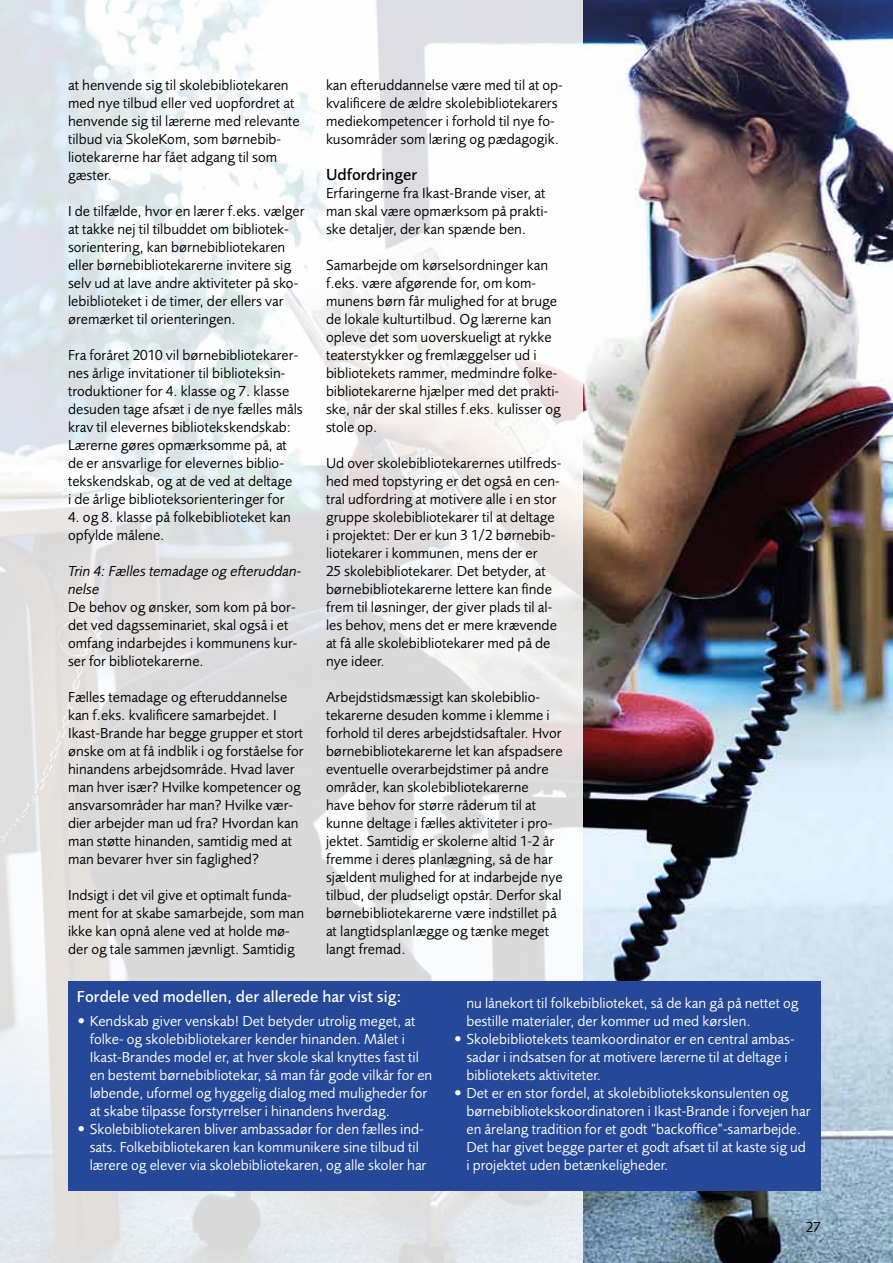
<style>
.page{position:relative;width:893px;height:1263px;background:#fff}
.page>*{position:absolute;margin:0;border:0;box-sizing:border-box;transform-origin:0 0}
.t1{font:500 16.5px "Foundry Sans";color:#fff}
.t2{font:500 16.5px "Foundry Sans";color:#000}
.t3{font:15px/18px "Foundry Sans";color:#000}
.t4{font:15px/18px "Foundry Sans";color:#fff}
.t5{font:italic 15px/18px "Foundry Sans";color:#000}
.s1{font-family:"Goudy Std";font-style:italic}
</style>
<div class="page">
<img style="left:592px;top:0;width:301px;height:1263px">
<img style="left:0;top:0;width:592px;height:1263px">
<div style="left:68px;top:981px;width:753px;height:210px;background:#264899"></div>
<p class="t3" style="left:68px;top:76px;width:233px">at henvende sig til skolebibliotekaren med nye tilbud eller ved uopfordret at henvende sig til lærerne med relevante tilbud via SkoleKom, som børnebib&shy;liotekarerne har fået adgang til som gæster.</p>
<p class="t3" style="left:68px;top:202px;width:238px">I de tilfælde, hvor en lærer f.eks. vælger at takke nej til tilbuddet om bibliotek&shy;sorientering, kan børnebibliotekaren eller børnebibliotekarerne invitere sig selv ud at lave andre aktiviteter på sko&shy;lebiblioteket i de timer, der ellers var øremærket til orienteringen.</p>
<p class="t3" style="left:68px;top:346px;width:236px">Fra foråret 2010 vil børnebibliotekarer&shy;nes årlige invitationer til biblioteksin&shy;troduktioner for 4. klasse og 7. klasse desuden tage afsæt i de nye fælles måls krav til elevernes bibliotekskendskab:<br>Lærerne gøres opmærksomme på, at de er ansvarlige for elevernes biblio&shy;tekskendskab, og at de ved at deltage<br>i de årlige biblioteksorienteringer for</p>
<p class="t3" style="left:68px;top:508px;width:224px">4. og 8. klasse på folkebiblioteket kan opfylde målene.</p>
<p class="t5" style="left:68px;top:562px;width:235px">Trin 4: Fælles temadage og efteruddan&shy;nelse</p>
<p class="t3" style="left:68px;top:598px;width:231px">De behov og ønsker, som kom på bor&shy;det ved dagsseminariet, skal også i et omfang indarbejdes i kommunens kur&shy;ser for bibliotekarerne.</p>
<p class="t3" style="left:68px;top:688px;width:237px">Fælles temadage og efteruddannelse kan f.eks. kvalificere samarbejdet. I Ikast-Brande har begge grupper et stort ønske om at få indblik i og forståelse for hinandens arbejdsområde. Hvad laver man hver især? Hvilke kompetencer og ansvarsområder har man? Hvilke vær&shy;dier arbejder man ud fra? Hvordan kan man støtte hinanden, samtidig med at man bevarer hver sin faglighed?</p>
<p class="t3" style="left:68px;top:886px;width:238px">Indsigt i det vil give et optimalt funda&shy;ment for at skabe samarbejde, som man ikke kan opnå alene ved at holde mø&shy;der og tale sammen jævnligt. Samtidig</p>
<p class="t3" style="left:326px;top:76px;width:238px">kan efteruddannelse være med til at op&shy;kvalificere de ældre skolebibliotekarers mediekompetencer i forhold til nye fo&shy;kusområder som læring og pædagogik.</p>
<p class="t2" style="left:326px;top:165px;width:93px">Udfordringer</p>
<p class="t3" style="left:326px;top:184px;width:224px">Erfaringerne fra Ikast-Brande viser, at man skal være opmærksom på prakti&shy;ske detaljer, der kan spænde ben.</p>
<p class="t3" style="left:326px;top:256px;width:236px">Samarbejde om kørselsordninger kan f.eks. være afgørende for, om kom&shy;munens børn får mulighed for at bruge de lokale kulturtilbud. Og lærerne kan opleve det som uoverskueligt at rykke teaterstykker og fremlæggelser ud i bibliotekets rammer, medmindre folke&shy;bibliotekarerne hjælper med det prakti&shy;ske, når der skal stilles f.eks. kulisser og stole op.</p>
<p class="t3" style="left:326px;top:454px;width:237px">Ud over skolebibliotekarernes utilfreds&shy;hed med topstyring er det også en cen&shy;tral udfordring at motivere alle i en stor gruppe skolebibliotekarer til at deltage i projektet: Der er kun 3 1/2 børnebib&shy;liotekarer i kommunen, mens der er<br>25 skolebibliotekarer. Det betyder, at børnebibliotekarerne lettere kan finde frem til løsninger, der giver plads til al&shy;les behov, mens det er mere krævende at få alle skolebibliotekarer med på de nye ideer.</p>
<p class="t3" style="left:326px;top:688px;width:238px">Arbejdstidsmæssigt kan skolebiblio&shy;tekarerne desuden komme i klemme i forhold til deres arbejdstidsaftaler. Hvor børnebibliotekarerne let kan afspadsere eventuelle overarbejdstimer på andre områder, kan skolebibliotekarerne<br>have behov for større råderum til at kunne deltage i fælles aktiviteter i pro&shy;jektet. Samtidig er skolerne altid 1-2 år fremme i deres planlægning, så de har sjældent mulighed for at indarbejde nye tilbud, der pludseligt opstår. Derfor skal børnebibliotekarerne være indstillet på at langtidsplanlægge og tænke meget langt fremad.</p>
<p class="t1" style="left:77px;top:987px;width:326px">Fordele ved modellen, der allerede har vist sig:</p>
<p class="t4" style="left:90px;top:1012px;width:344px;text-indent:-13px"><span class="s1">•</span> Kendskab giver venskab! Det betyder utrolig meget, at folke- og skolebibliotekarer kender hinanden. Målet i Ikast-Brandes model er, at hver skole skal knyttes fast til en bestemt børnebibliotekar, så man får gode vilkår for en løbende, uformel og hyggelig dialog med muligheder for at skabe tilpasse forstyrrelser i hinandens hverdag.</p>
<p class="t4" style="left:90px;top:1120px;width:338px;text-indent:-13px"><span class="s1">•</span> Skolebibliotekaren bliver ambassadør for den fælles ind&shy;sats. Folkebibliotekaren kan kommunikere sine tilbud til lærere og elever via skolebibliotekaren, og alle skoler har</p>
<p class="t4" style="left:466px;top:994px;width:334px">nu lånekort til folkebiblioteket, så de kan gå på nettet og bestille materialer, der kommer ud med kørslen.</p>
<p class="t4" style="left:466px;top:1030px;width:330px;text-indent:-13px"><span class="s1">•</span> Skolebibliotekets teamkoordinator er en central ambas&shy;sadør i indsatsen for at motivere lærerne til at deltage i bibliotekets aktiviteter.</p>
<p class="t4" style="left:466px;top:1084px;width:346px;text-indent:-13px"><span class="s1">•</span> Det er en stor fordel, at skolebibliotekskonsulenten og børnebibliotekskoordinatoren i Ikast-Brande i forvejen har en årelang tradition for et godt ”backoffice”-samarbejde.<br>Det har givet begge parter et godt afsæt til at kaste sig ud i projektet uden betænkeligheder.</p>
<p class="t3" style="left:806px;top:1218px;width:17px">27</p>
</div>
